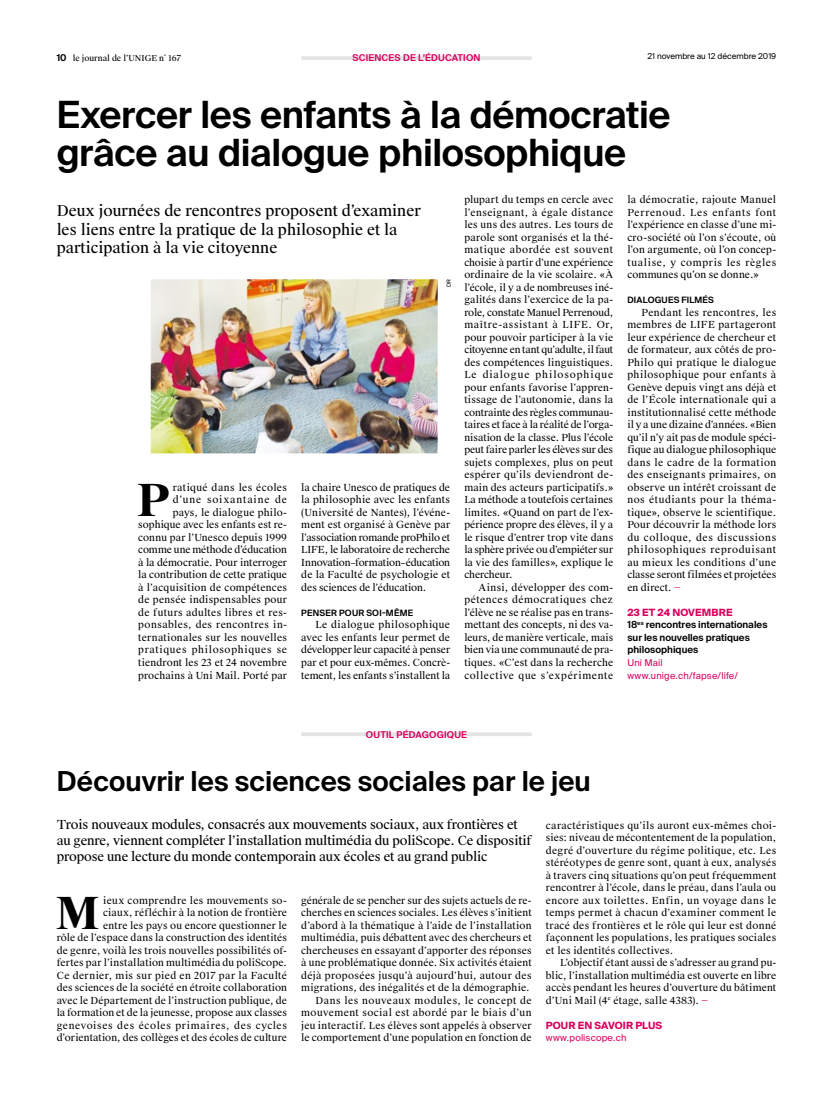
<style>
.page{position:relative;width:833px;height:1099px;background:#fff}
.page>*{position:absolute;margin:0;border:0;box-sizing:border-box;transform-origin:0 0}
.t1{font:700 44.25px "Suisse Works";color:#000}
.t2{font:600 37.5px/37.5px "Suisse Intl";letter-spacing:-.01em;color:#000}
.t3{font:600 27.5px "Suisse Intl";color:#000}
.t4{font:15px/18.8px "Suisse Works";color:#000}
.t5{font:12.5px/16.2px "Suisse Works";letter-spacing:-.015em;color:#000}
.t6{font:700 10px "Suisse Intl";letter-spacing:.01em;color:#da005e}
.t7{font:9.75px/12.5px "Suisse Works";letter-spacing:.015em;color:#000;text-align:justify}
.t8{font:600 9.75px/12.5px "Suisse Intl";color:#000}
.t9{font:9.38px/12.5px "Suisse Intl";letter-spacing:.015em;color:#da005e}
.t10{font:600 9.38px "Suisse Intl";letter-spacing:.02em;color:#da005e}
.t11{font:600 8.75px "Suisse Intl";letter-spacing:.025em;color:#000}
.t12{font:8.12px "Suisse Intl";color:#000}
.t13{font:8.12px "Suisse Works";color:#000}
.t14{font:5.62px "Suisse Intl";color:#000}
.s1{font-family:"Suisse Intl";font-weight:600;font-size:9.38px}
.s2{font-family:"Suisse Intl";font-weight:300;font-size:9.38px;color:#da005e}
</style>
<div class="page">
<hr style="left:301px;top:732px;width:230px;height:4px;background:#e3e4e6">
<img style="left:151px;top:280px;width:286px;height:173px">
<hr style="left:301px;top:56px;width:230px;height:4px;background:#e3e4e6">
<p class="t13" style="left:57px;top:53px;width:126px"><span class="s1">10</span> le journal de l’UNIGE n˚ 167</p>
<p class="t10" style="left:352px;top:53px;width:130px">SCIENCES DE L’ÉDUCATION</p>
<p class="t12" style="left:647px;top:52px;width:130px">21 novembre au 12 décembre 2019</p>
<h2 class="t2" style="left:57px;top:96px;width:615px">Exercer les enfants à la démocratie grâce au dialogue philosophique</h2>
<h3 class="t4" style="left:57px;top:201px;width:366px">Deux journées de rencontres proposent d’examiner les liens entre la pratique de la philosophie et la participation à la vie citoyenne</h3>
<p class="t7" style="left:627px;top:194px;width:150px">la démocratie, rajoute Manuel Perrenoud. Les enfants font l’expérience en classe d’une mi&shy;cro-société où l’on s’écoute, où l’on argumente, où l’on concep&shy;tualise, y compris les règles communes qu’on se donne.»</p>
<p class="t11" style="left:627px;top:295px;width:88px">DIALOGUES FILMÉS</p>
<p class="t7" style="left:627px;top:306px;width:150px;text-indent:14px">Pendant les rencontres, les membres de LIFE partageront leur expérience de chercheur et de formateur, aux côtés de pro-Philo qui pratique le dialogue philosophique pour enfants à Genève depuis vingt ans déjà et de l’École internationale qui a institutionnalisé cette méthode il y a une dizaine d’années. «Bien qu’il n’y ait pas de module spéci&shy;fique au dialogue philosophique dans le cadre de la formation des enseignants primaires, on observe un intérêt croissant de nos étudiants pour la théma&shy;tique», observe le scientifique.<br>Pour découvrir la méthode lors du colloque, des discussions philosophiques reproduisant au mieux les conditions d’une classe seront filmées et projetées en direct. <span class="s2">—</span></p>
<p class="t6" style="left:627px;top:606px;width:107px">23 ET 24 NOVEMBRE</p>
<p class="t8" style="left:627px;top:618px;width:142px">18<sup>es</sup> rencontres internationales sur les nouvelles pratiques philosophiques</p>
<p class="t9" style="left:627px;top:656px;width:112px">Uni Mail www.unige.ch/fapse/life/</p>
<p class="t7" style="left:464px;top:194px;width:150px">plupart du temps en cercle avec l’enseignant, à égale distance les uns des autres. Les tours de parole sont organisés et la thé&shy;matique abordée est souvent choisie à partir d’une expérience ordinaire de la vie scolaire. «À l’école, il y a de nombreuses iné&shy;galités dans l’exercice de la pa&shy;role, constate Manuel Perrenoud, maître-assistant à LIFE. Or, pour pouvoir participer à la vie citoyenne en tant qu’adulte, il faut des compétences linguistiques.<br>Le dialogue philosophique pour enfants favorise l’appren&shy;tissage de l’autonomie, dans la contrainte des règles communau&shy;taires et face à la réalité de l’orga&shy;nisation de la classe. Plus l’école peut faire parler les élèves sur des sujets complexes, plus on peut espérer qu’ils deviendront de&shy;main des acteurs participatifs.» La méthode a toutefois certaines limites. «Quand on part de l’ex&shy;périence propre des élèves, il y a le risque d’entrer trop vite dans la sphère privée ou d’empiéter sur la vie des familles», explique le chercheur.</p>
<p class="t7" style="left:464px;top:581px;width:150px;text-indent:14px">Ainsi, développer des com&shy;pétences démocratiques chez l’élève ne se réalise pas en trans&shy;mettant des concepts, ni des va&shy;leurs, de manière verticale, mais bien via une communauté de pra&shy;tiques. «C’est dans la recherche collective que s’expérimente</p>
<p class="t14" style="left:446px;top:287px;width:10px;rotate:-90deg">DR</p>
<p class="t7" style="left:138px;top:481px;width:150px;text-align:right">ratiqué dans les écoles<br>d’une soixantaine de<br>pays, le dialogue philo&shy;sophique avec les enfants est re&shy;connu par l’Unesco depuis 1999 comme une méthode d’éducation à la démocratie. Pour interroger la contribution de cette pratique à l’acquisition de compétences de pensée indispensables pour de futurs adultes libres et res&shy;ponsables, des rencontres in&shy;ternationales sur les nouvelles pratiques philosophiques se tiendront les 23 et 24 novembre prochains à Uni Mail. Porté par</p>
<p class="t7" style="left:301px;top:481px;width:150px">la chaire Unesco de pratiques de la philosophie avec les enfants (Université de Nantes), l’événe&shy;ment est organisé à Genève par l’association romande proPhilo et LIFE, le laboratoire de recherche Innovation–formation–éducation de la Faculté de psychologie et des sciences de l’éducation.</p>
<h1 class="t1" style="left:137px;top:473px;width:34px">P</h1>
<p class="t11" style="left:301px;top:607px;width:113px">PENSER POUR SOI-MÊME</p>
<p class="t7" style="left:301px;top:619px;width:150px;text-indent:14px">Le dialogue philosophique avec les enfants leur permet de développer leur capacité à penser par et pour eux-mêmes. Concrè&shy;tement, les enfants s’installent la</p>
<p class="t10" style="left:366px;top:728px;width:102px">OUTIL PÉDAGOGIQUE</p>
<h3 class="t3" style="left:57px;top:765px;width:536px">Découvrir les sciences sociales par le jeu</h3>
<p class="t5" style="left:57px;top:816px;width:476px">Trois nouveaux modules, consacrés aux mouvements sociaux, aux frontières et au genre, viennent compléter l’installation multimédia du poliScope. Ce dispositif propose une lecture du monde contemporain aux écoles et au grand public</p>
<h1 class="t1" style="left:55px;top:885px;width:46px">M</h1>
<p class="t7" style="left:546px;top:819px;width:232px">caractéristiques qu’ils auront eux-mêmes choi&shy;sies: niveau de mécontentement de la population, degré d’ouverture du régime politique, etc. Les stéréotypes de genre sont, quant à eux, analysés à travers cinq situations qu’on peut fréquemment rencontrer à l’école, dans le préau, dans l’aula ou encore aux toilettes. Enfin, un voyage dans le temps permet à chacun d’examiner comment le tracé des frontières et le rôle qui leur est donné façonnent les populations, les pratiques sociales et les identités collectives.</p>
<p class="t7" style="left:546px;top:956px;width:232px;text-indent:14px">L’objectif étant aussi de s’adresser au grand pu&shy;blic, l’installation multimédia est ouverte en libre accès pendant les heures d’ouverture du bâtiment d’Uni Mail (4<sup>e</sup> étage, salle 4383). <span class="s2">—</span></p>
<p class="t6" style="left:546px;top:1019px;width:118px">POUR EN SAVOIR PLUS</p>
<p class="t9" style="left:546px;top:1031px;width:82px">www.poliscope.ch</p>
<p class="t7" style="left:57px;top:894px;width:232px;text-align:right">ieux comprendre les mouvements so-<br>ciaux, réfléchir à la notion de frontière<br>entre les pays ou encore questionner le<br>rôle de l’espace dans la construction des identités de genre, voilà les trois nouvelles possibilités of&shy;fertes par l’installation multimédia du poliScope.<br>Ce dernier, mis sur pied en 2017 par la Faculté des sciences de la société en étroite collaboration avec le Département de l’instruction publique, de la formation et de la jeunesse, propose aux classes genevoises des écoles primaires, des cycles d’orientation, des collèges et des écoles de culture</p>
<p class="t7" style="left:301px;top:894px;width:232px;text-align:right">générale de se pencher sur des sujets actuels de re&shy;cherches en sciences sociales. Les élèves s’initient d’abord à la thématique à l’aide de l’installation multimédia, puis débattent avec des chercheurs et chercheuses en essayant d’apporter des réponses à une problématique donnée. Six activités étaient déjà proposées jusqu’à aujourd’hui, autour des migrations, des inégalités et de la démographie.<br>Dans les nouveaux modules, le concept de mouvement social est abordé par le biais d’un jeu interactif. Les élèves sont appelés à observer le comportement d’une population en fonction de</p>
</div>
